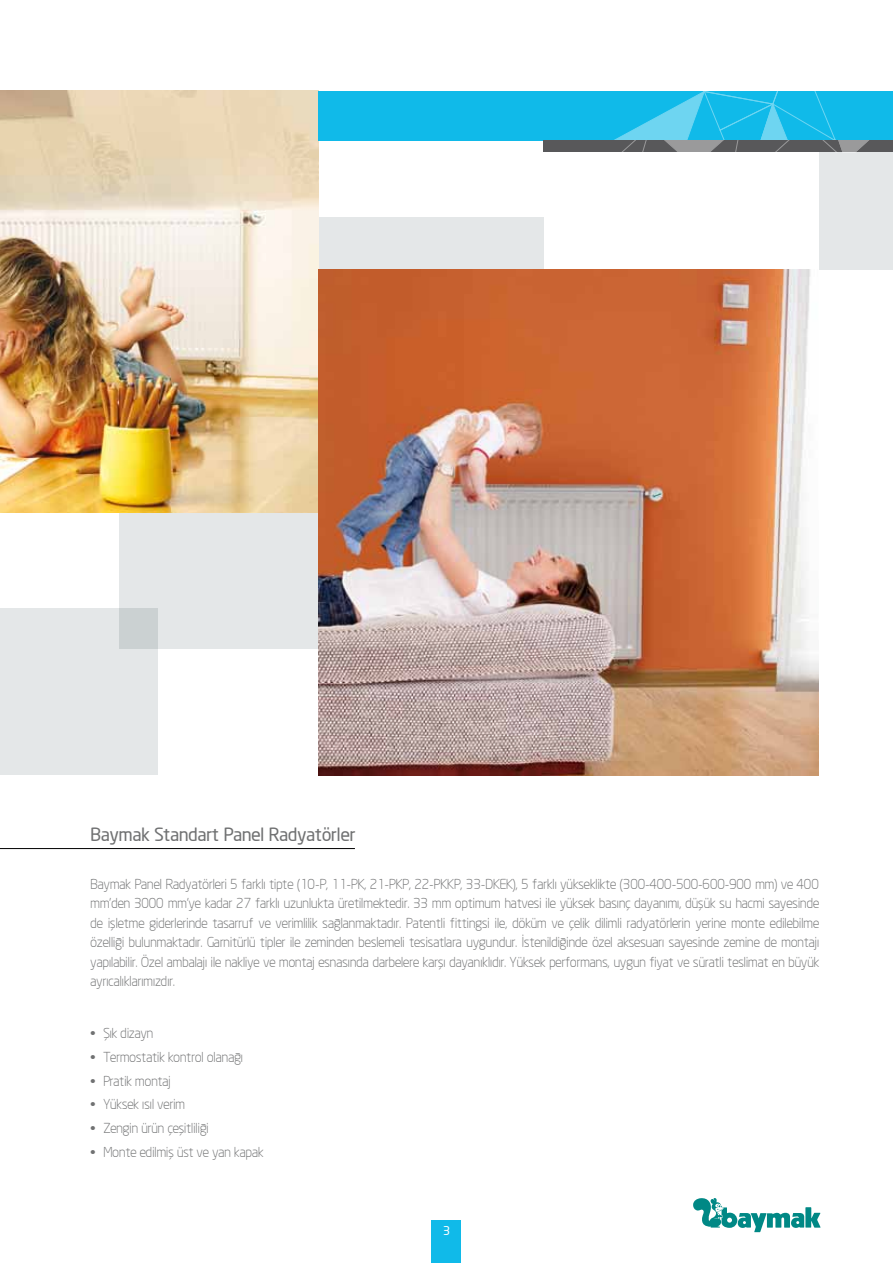
<style>
.page{position:relative;width:893px;height:1263px;background:#fff}
.page>*{position:absolute;margin:0;border:0;box-sizing:border-box;transform-origin:0 0}
.t1{font:18px "Neo Sans";color:#707172}
.t2{font:300 13.5px/19.5px "Neo Sans";color:#707172;text-align:justify}
.t3{font:12px "Neo Sans";color:#fff}
</style>
<div class="page">
<div style="left:119px;top:217px;width:424px;height:431px;background:#e4e7e8"></div>
<img style="left:0;top:91px;width:319px;height:421px">
<div style="left:819px;top:113px;width:74px;height:157px;background:#e4e7e8"></div>
<div style="left:0;top:609px;width:157px;height:166px;background:#e4e7e8"></div>
<div style="left:319px;top:91px;width:574px;height:49px;background:#10bae9"></div>
<svg style="left:517px;top:91px;width:376px;height:61px"></svg>
<hr style="left:0;top:848px;width:355px;height:1px;background:#000">
<svg style="left:693px;top:1198px;width:128px;height:34px"></svg>
<img style="left:319px;top:270px;width:500px;height:505px">
<div style="left:432px;top:1221px;width:29px;height:42px;background:#10bae9"></div>
<h1 class="t1" style="left:90px;top:823px;width:266px">Baymak Standart Panel Radyatörler</h1>
<p class="t2" style="left:90px;top:874px;width:730px">Baymak Panel Radyatörleri 5 farklı tipte (10-P, 11-PK, 21-PKP, 22-PKKP, 33-DKEK), 5 farklı yükseklikte (300-400-500-600-900 mm) ve 400 mm’den 3000 mm’ye kadar 27 farklı uzunlukta üretilmektedir. 33 mm optimum hatvesi ile yüksek basınç dayanımı, düşük su hacmi sayesinde de işletme giderlerinde tasarruf ve verimlilik sağlanmaktadır. Patentli fittingsi ile, döküm ve çelik dilimli radyatörlerin yerine monte edilebilme özelliği bulunmaktadır. Garnitürlü tipler ile zeminden beslemeli tesisatlara uygundur. İstenildiğinde özel aksesuarı sayesinde zemine de montajı yapılabilir. Özel ambalajı ile nakliye ve montaj esnasında darbelere karşı dayanıklıdır. Yüksek performans, uygun fiyat ve süratli teslimat en büyük ayrıcalıklarımızdır.</p>
<p class="t2" style="left:90px;top:1023px;width:64px">• Şık dizayn</p>
<p class="t2" style="left:90px;top:1047px;width:154px">• Termostatik kontrol olanağı</p>
<p class="t2" style="left:90px;top:1071px;width:82px">• Pratik montaj</p>
<p class="t2" style="left:90px;top:1094px;width:96px">• Yüksek ısıl verim</p>
<p class="t2" style="left:90px;top:1118px;width:120px">• Zengin ürün çeşitliliği</p>
<p class="t2" style="left:90px;top:1142px;width:174px">• Monte edilmiş üst ve yan kapak</p>
<p class="t3" style="left:443px;top:1223px;width:8px">3</p>
</div>
